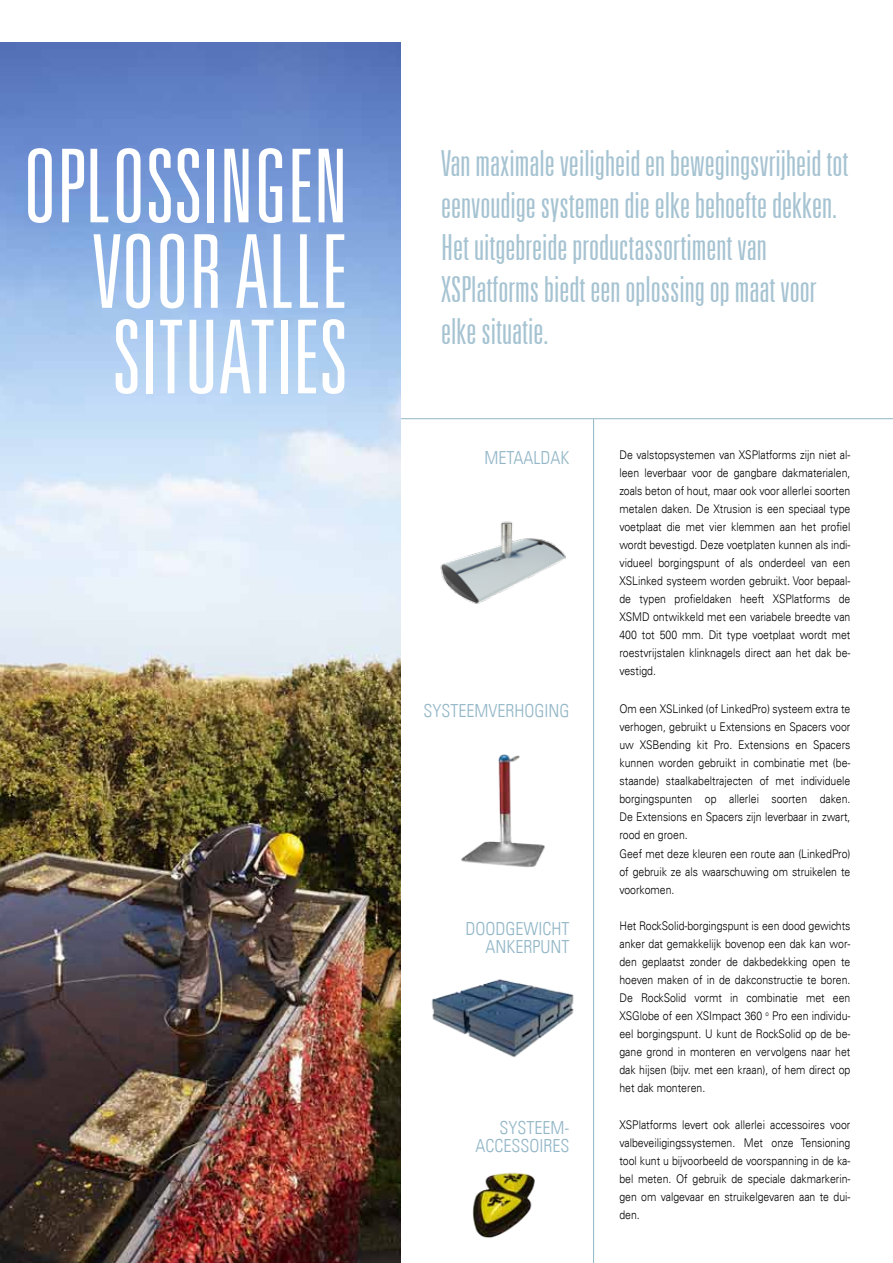
<style>
.page{position:relative;width:893px;height:1263px;background:#fff}
.page>*{position:absolute;margin:0;border:0;box-sizing:border-box;transform-origin:0 0}
.t1{font:300 ultra-condensed 101.85px/85.5px "Univers LT";color:#fff;text-align:justify}
.t2{font:300 ultra-condensed 36px/42px "Univers LT";color:#a6c3d2}
.t3{font:300 condensed 18px/18.1px "Univers LT";color:#92b6c7;text-align:right}
.t4{font:300 12px/18px "Univers LT";color:#000;text-align:justify;scale:.88 1}
</style>
<div class="page">
<hr style="left:0;top:418px;width:893px;height:1px;background:#92b6c7">
<hr style="left:593px;top:419px;width:1px;height:844px;background:#92b6c7">
<img style="left:0;top:43px;width:401px;height:1220px">
<img style="left:440px;top:521px;width:126px;height:83px">
<img style="left:472px;top:1172px;width:63px;height:66px">
<img style="left:431px;top:979px;width:143px;height:79px">
<img style="left:461px;top:754px;width:84px;height:113px">
<h1 class="t1" style="left:93px;top:141px;width:256px;text-indent:-70px">Oplossingen voor alle situaties</h1>
<h2 class="t2" style="left:441px;top:141px;width:409px">Van maximale veiligheid en bewegingsvrijheid tot eenvoudige systemen die elke behoefte dekken.<br>Het uitgebreide productassortiment van XSPlatforms biedt een oplossing op maat voor elke situatie.</h2>
<h3 class="t3" style="left:484px;top:448px;width:87px">METAALDAK</h3>
<h3 class="t3" style="left:423px;top:702px;width:147px">SYSTEEMVERHOGING</h3>
<h3 class="t3" style="left:465px;top:919px;width:106px">DOODGEWICHT<br>ANKERPUNT</h3>
<h3 class="t3" style="left:475px;top:1118px;width:95px">SYSTEEM-<br>ACCESSOIRES</h3>
<p class="t4" style="left:619px;top:446px;width:264px">De valstopsystemen van XSPlatforms zijn niet al&shy;leen leverbaar voor de gangbare dakmaterialen, zoals beton of hout, maar ook voor allerlei soorten metalen daken. De Xtrusion is een speciaal type voetplaat die met vier klemmen aan het profiel wordt bevestigd. Deze voetplaten kunnen als indi&shy;vidueel borgingspunt of als onderdeel van een XSLinked systeem worden gebruikt. Voor bepaal&shy;de typen profieldaken heeft XSPlatforms de XSMD ontwikkeld met een variabele breedte van 400 tot 500 mm. Dit type voetplaat wordt met roestvrijstalen klinknagels direct aan het dak be&shy;vestigd.</p>
<p class="t4" style="left:619px;top:699px;width:264px;text-align:left">Om een XSLinked (of LinkedPro) systeem extra te verhogen, gebruikt u Extensions en Spacers voor uw XSBending kit Pro. Extensions en Spacers kunnen worden gebruikt in combinatie met (be&shy;staande) staalkabeltrajecten of met individuele borgingspunten op allerlei soorten daken.<br>De Extensions en Spacers zijn leverbaar in zwart, rood en groen.<br>Geef met deze kleuren een route aan (LinkedPro) of gebruik ze als waarschuwing om struikelen te voorkomen.</p>
<p class="t4" style="left:619px;top:917px;width:264px">Het RockSolid-borgingspunt is een dood gewichts anker dat gemakkelijk bovenop een dak kan wor&shy;den geplaatst zonder de dakbedekking open te hoeven maken of in de dakconstructie te boren.<br>De RockSolid vormt in combinatie met een XSGlobe of een XSImpact 360 <sup>o</sup> Pro een individu&shy;eel borgingspunt. U kunt de RockSolid op de be&shy;gane grond in monteren en vervolgens naar het dak hijsen (bijv. met een kraan), of hem direct op het dak monteren.</p>
<p class="t4" style="left:619px;top:1116px;width:264px">XSPlatforms levert ook allerlei accessoires voor valbeveiligingssystemen. Met onze Tensioning tool kunt u bijvoorbeeld de voorspanning in de ka&shy;bel meten. Of gebruik de speciale dakmarkerin&shy;gen om valgevaar en struikelgevaren aan te dui&shy;den.</p>
</div>
